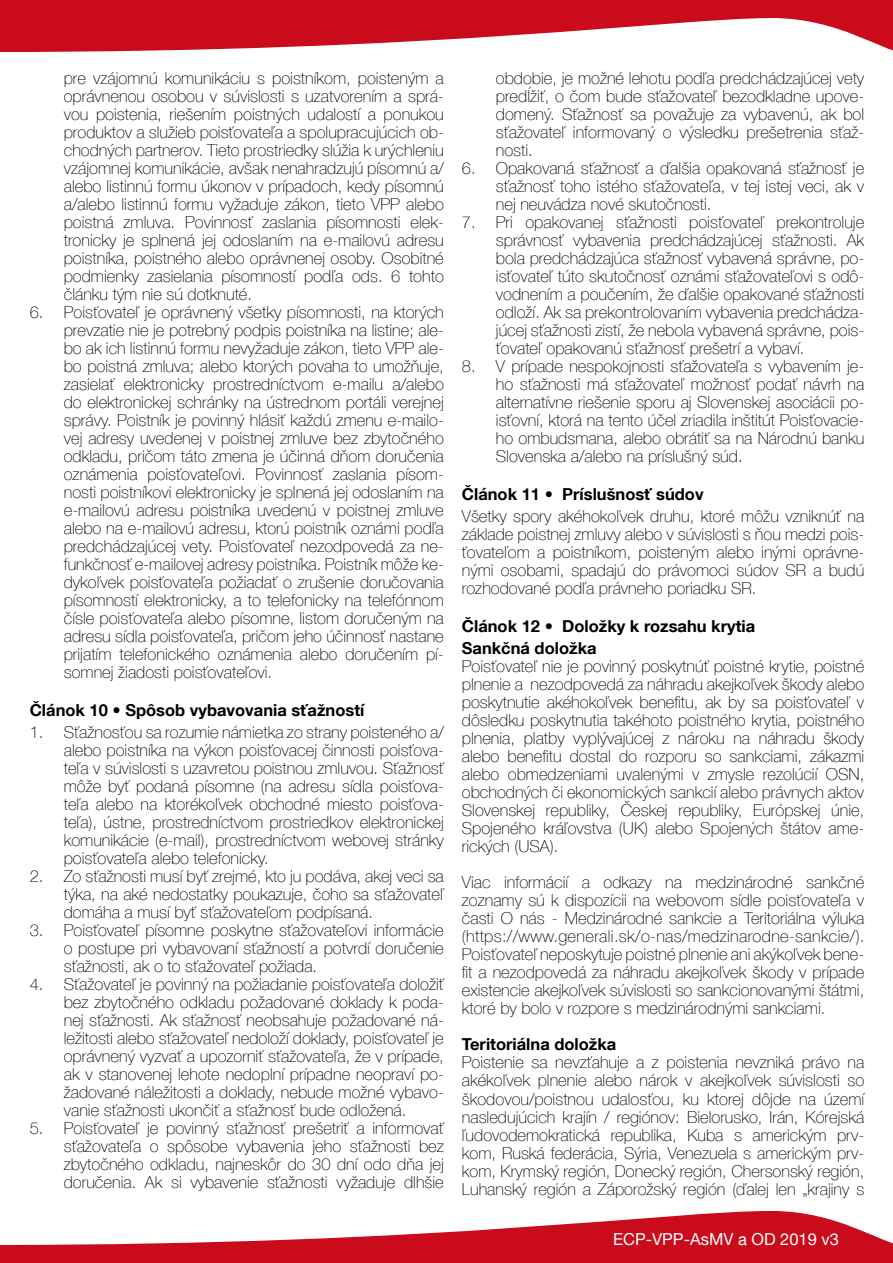
<style>
.page{position:relative;width:893px;height:1263px;background:#fff}
.page>*{position:absolute;margin:0;border:0;box-sizing:border-box;transform-origin:0 0}
.t1{font:100 16.5px/18px "Helvetica Neue LT Com";color:#000;text-align:justify}
.t2{font:700 16.5px/22.2px "Helvetica Neue LT Com";color:#000}
.t3{font:16.5px "Helvetica Neue LT Com";color:#fff}
</style>
<div class="page">
<svg style="left:0;top:1211px;width:893px;height:52px;fill:#c90b1c"></svg>
<svg style="left:0;top:0;width:893px;height:52px;fill:#c90b1c"></svg>
<p class="t1" style="left:64px;top:69px;width:382px">pre vzájomnú komunikáciu s poistníkom, poisteným a oprávnenou osobou v súvislosti s uzatvorením a sprá&shy;vou poistenia, riešením poistných udalostí a ponukou produktov a služieb poisťovateľa a spolupracujúcich ob&shy;chodných partnerov. Tieto prostriedky slúžia k urýchleniu vzájomnej komunikácie, avšak nenahradzujú písomnú a/ alebo listinnú formu úkonov v prípadoch, kedy písomnú a/alebo listinnú formu vyžaduje zákon, tieto VPP alebo poistná zmluva. Povinnosť zaslania písomnosti elek&shy;tronicky je splnená jej odoslaním na e-mailovú adresu poistníka, poistného alebo oprávnenej osoby. Osobitné podmienky zasielania písomností podľa ods. 6 tohto článku tým nie sú dotknuté.</p>
<p class="t1" style="left:64px;top:303px;width:382px;text-indent:-34px">6. Poisťovateľ je oprávnený všetky písomnosti, na ktorých prevzatie nie je potrebný podpis poistníka na listine; ale&shy;bo ak ich listinnú formu nevyžaduje zákon, tieto VPP ale&shy;bo poistná zmluva; alebo ktorých povaha to umožňuje, zasielať elektronicky prostredníctvom e-mailu a/alebo do elektronickej schránky na ústrednom portáli verejnej správy. Poistník je povinný hlásiť každú zmenu e-mailo&shy;vej adresy uvedenej v poistnej zmluve bez zbytočného odkladu, pričom táto zmena je účinná dňom doručenia oznámenia poisťovateľovi. Povinnosť zaslania písom&shy;nosti poistníkovi elektronicky je splnená jej odoslaním na e-mailovú adresu poistníka uvedenú v poistnej zmluve alebo na e-mailovú adresu, ktorú poistník oznámi podľa predchádzajúcej vety. Poisťovateľ nezodpovedá za ne&shy;funkčnosť e-mailovej adresy poistníka. Poistník môže ke&shy;dykoľvek poisťovateľa požiadať o zrušenie doručovania písomností elektronicky, a to telefonicky na telefónnom čísle poisťovateľa alebo písomne, listom doručeným na adresu sídla poisťovateľa, pričom jeho účinnosť nastane prijatím telefonického oznámenia alebo doručením pí&shy;somnej žiadosti poisťovateľovi.</p>
<p class="t2" style="left:30px;top:698px;width:336px">Článok 10 • Spôsob vybavovania sťažností</p>
<p class="t1" style="left:64px;top:723px;width:382px;text-indent:-34px">1. Sťažnosťou sa rozumie námietka zo strany poisteného a/ alebo poistníka na výkon poisťovacej činnosti poisťova&shy;teľa v súvislosti s uzavretou poistnou zmluvou. Sťažnosť môže byť podaná písomne (na adresu sídla poisťova&shy;teľa alebo na ktorékoľvek obchodné miesto poisťova&shy;teľa), ústne, prostredníctvom prostriedkov elektronickej komunikácie (e-mail), prostredníctvom webovej stránky poisťovateľa alebo telefonicky.</p>
<p class="t1" style="left:64px;top:867px;width:382px;text-indent:-34px">2. Zo sťažnosti musí byť zrejmé, kto ju podáva, akej veci sa týka, na aké nedostatky poukazuje, čoho sa sťažovateľ domáha a musí byť sťažovateľom podpísaná.</p>
<p class="t1" style="left:64px;top:921px;width:382px;text-indent:-34px">3. Poisťovateľ písomne poskytne sťažovateľovi informácie o postupe pri vybavovaní sťažností a potvrdí doručenie sťažnosti, ak o to sťažovateľ požiada.</p>
<p class="t1" style="left:64px;top:975px;width:382px;text-indent:-34px">4. Sťažovateľ je povinný na požiadanie poisťovateľa doložiť bez zbytočného odkladu požadované doklady k poda&shy;nej sťažnosti. Ak sťažnosť neobsahuje požadované ná&shy;ležitosti alebo sťažovateľ nedoloží doklady, poisťovateľ je oprávnený vyzvať a upozorniť sťažovateľa, že v prípade, ak v stanovenej lehote nedoplní prípadne neopraví po&shy;žadované náležitosti a doklady, nebude možné vybavo&shy;vanie sťažnosti ukončiť a sťažnosť bude odložená.</p>
<p class="t1" style="left:64px;top:1119px;width:382px;text-indent:-34px">5. Poisťovateľ je povinný sťažnosť prešetriť a informovať sťažovateľa o spôsobe vybavenia jeho sťažnosti bez zbytočného odkladu, najneskôr do 30 dní odo dňa jej doručenia. Ak si vybavenie sťažnosti vyžaduje dlhšie</p>
<p class="t1" style="left:496px;top:69px;width:370px">obdobie, je možné lehotu podľa predchádzajúcej vety predĺžiť, o čom bude sťažovateľ bezodkladne upove&shy;domený. Sťažnosť sa považuje za vybavenú, ak bol sťažovateľ informovaný o výsledku prešetrenia sťaž&shy;nosti.</p>
<p class="t1" style="left:496px;top:159px;width:370px;text-indent:-34px">6. Opakovaná sťažnosť a ďalšia opakovaná sťažnosť je sťažnosť toho istého sťažovateľa, v tej istej veci, ak v nej neuvádza nové skutočnosti.</p>
<p class="t1" style="left:496px;top:213px;width:370px;text-indent:-34px">7. Pri opakovanej sťažnosti poisťovateľ prekontroluje správnosť vybavenia predchádzajúcej sťažnosti. Ak bola predchádzajúca sťažnosť vybavená správne, po&shy;isťovateľ túto skutočnosť oznámi sťažovateľovi s odô&shy;vodnením a poučením, že ďalšie opakované sťažnosti odloží. Ak sa prekontrolovaním vybavenia predchádza&shy;júcej sťažnosti zistí, že nebola vybavená správne, pois&shy;ťovateľ opakovanú sťažnosť prešetrí a vybaví.</p>
<p class="t1" style="left:496px;top:357px;width:370px;text-indent:-34px">8. V prípade nespokojnosti sťažovateľa s vybavením je&shy;ho sťažnosti má sťažovateľ možnosť podať návrh na alternatívne riešenie sporu aj Slovenskej asociácii po&shy;isťovní, ktorá na tento účel zriadila inštitút Poisťovacie&shy;ho ombudsmana, alebo obrátiť sa na Národnú banku Slovenska a/alebo na príslušný súd.</p>
<p class="t2" style="left:462px;top:483px;width:243px">Článok 11 • Príslušnosť súdov</p>
<p class="t1" style="left:462px;top:507px;width:404px">Všetky spory akéhokoľvek druhu, ktoré môžu vzniknúť na základe poistnej zmluvy alebo v súvislosti s ňou medzi pois&shy;ťovateľom a poistníkom, poisteným alebo inými oprávne&shy;nými osobami, spadajú do právomoci súdov SR a budú rozhodované podľa právneho poriadku SR.</p>
<p class="t2" style="left:462px;top:615px;width:295px">Článok 12 • Doložky k rozsahu krytia<br>Sankčná doložka</p>
<p class="t1" style="left:462px;top:657px;width:404px">Poisťovateľ nie je povinný poskytnúť poistné krytie, poistné plnenie a nezodpovedá za náhradu akejkoľvek škody alebo poskytnutie akéhokoľvek benefitu, ak by sa poisťovateľ v dôsledku poskytnutia takéhoto poistného krytia, poistného plnenia, platby vyplývajúcej z nároku na náhradu škody alebo benefitu dostal do rozporu so sankciami, zákazmi alebo obmedzeniami uvalenými v zmysle rezolúcií OSN, obchodných či ekonomických sankcií alebo právnych aktov Slovenskej republiky, Českej republiky, Európskej únie, Spojeného kráľovstva (UK) alebo Spojených štátov ame&shy;rických (USA).</p>
<p class="t1" style="left:462px;top:873px;width:404px">Viac informácií a odkazy na medzinárodné sankčné zoznamy sú k dispozícii na webovom sídle poisťovateľa v časti O nás - Medzinárodné sankcie a Teritoriálna výluka (https://www.generali.sk/o-nas/medzinarodne-sankcie/).<br>Poisťovateľ neposkytuje poistné plnenie ani akýkoľvek bene&shy;fit a nezodpovedá za náhradu akejkoľvek škody v prípade existencie akejkoľvek súvislosti so sankcionovanými štátmi, ktoré by bolo v rozpore s medzinárodnými sankciami.</p>
<p class="t2" style="left:462px;top:1033px;width:156px">Teritoriálna doložka</p>
<p class="t1" style="left:462px;top:1053px;width:404px">Poistenie sa nevzťahuje a z poistenia nevzniká právo na akékoľvek plnenie alebo nárok v akejkoľvek súvislosti so škodovou/poistnou udalosťou, ku ktorej dôjde na území nasledujúcich krajín / regiónov: Bielorusko, Irán, Kórejská ľudovodemokratická republika, Kuba s americkým prv&shy;kom, Ruská federácia, Sýria, Venezuela s americkým prv&shy;kom, Krymský región, Donecký región, Chersonský región, Luhanský región a Záporožský región (ďalej len „krajiny s</p>
<p class="t3" style="left:613px;top:1229px;width:227px">ECP-VPP-AsMV a OD 2019 v3</p>
</div>
